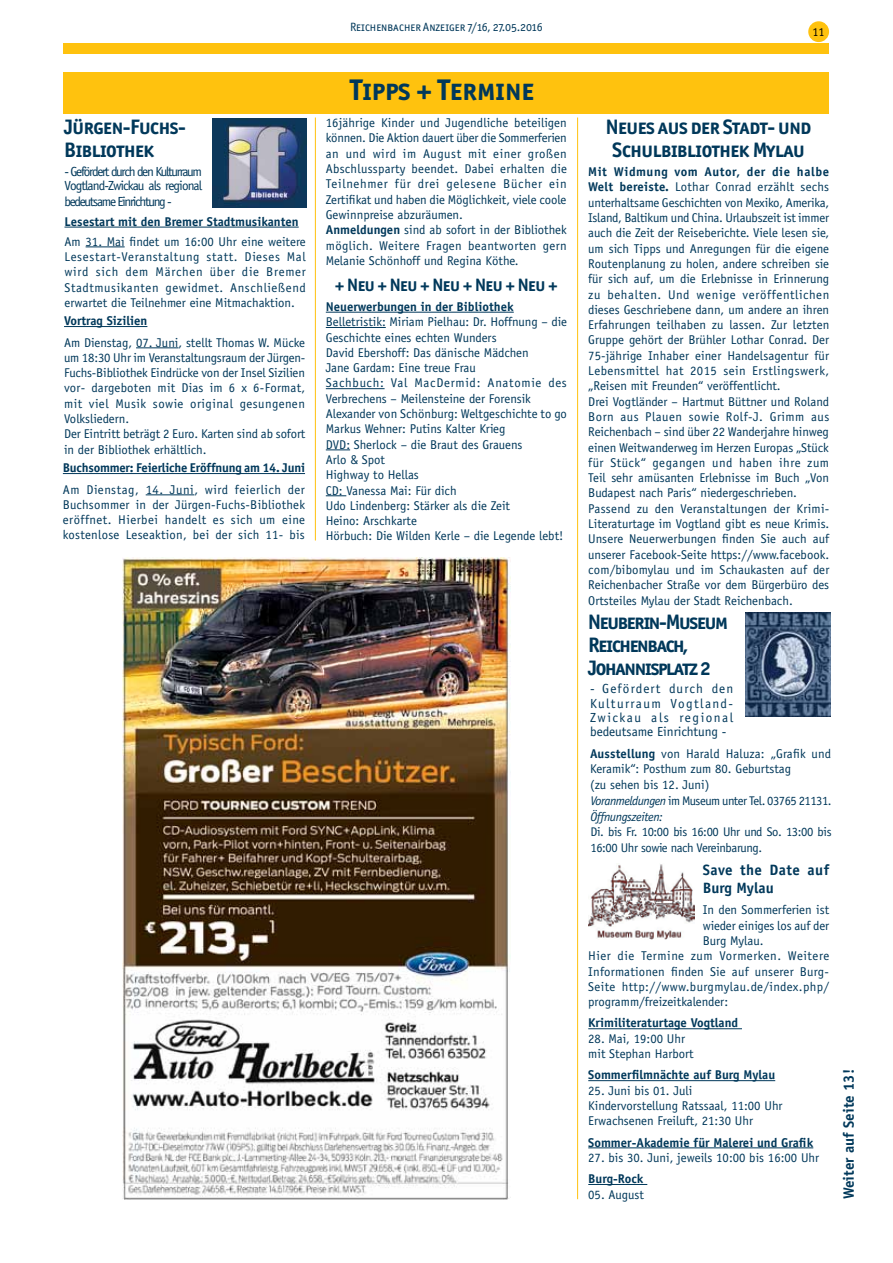
<style>
.page{position:relative;width:893px;height:1263px;background:#fff}
.page>*{position:absolute;margin:0;border:0;box-sizing:border-box;transform-origin:0 0}
.t1{font:30px "Officina San ITC Bold SC";color:#00385a}
.t2{font:21px/23.1px "Officina San ITC Bold SC";letter-spacing:-.02em;color:#00385a}
.t3{font:21px/23.1px "Officina San ITC Bold SC";letter-spacing:-.06em;color:#00385a}
.t4{font:18px "Officina San ITC Bold SC";letter-spacing:-.02em;color:#00385a}
.t5{font:700 15px/18px "Officina Sans";letter-spacing:.03em;color:#00385a}
.t6{font:700 15px "Officina Sans";color:#00385a}
.t7{font:13.2px/14.2px "Officina Sans";letter-spacing:-.045em;color:#00385a;text-align:justify}
.t8{font:12.75px/15.3px "Officina Sans";color:#00385a}
.t9{font:700 12.75px "Officina Sans";color:#00385a}
.t10{font:12.75px "Officina Sans";letter-spacing:.03em;color:#00385a}
.t11{font:12.75px "Officina Sans";letter-spacing:.02em;color:#00385a}
.t12{font:12.75px "Officina Sans";letter-spacing:.04em;color:#00385a}
.t13{font:12.6px/15.6px "Officina Sans";letter-spacing:-.03em;color:#00385a}
.t14{font:italic 12.6px/15.6px "Officina Sans";letter-spacing:-.03em;color:#00385a}
.t15{font:12px "Officina San ITC Book SC";color:#00385a}
.t16{font:12px "Officina Sans";color:#000}
.s1{font-weight:700}
.s2{font-style:normal}
</style>
<div class="page">
<div style="left:809px;top:22px;width:19px;height:19px;background:#ffc20e;border-radius:50%"></div>
<div style="left:808px;top:21px;width:21px;height:21px;border:2px solid #ffc20e;border-radius:50%"></div>
<div style="left:64px;top:44px;width:765px;height:10px;background:#ffc20e"></div>
<div style="left:64px;top:72px;width:765px;height:41px;background:#ffc20e"></div>
<img style="left:212px;top:118px;width:94px;height:90px">
<hr style="left:64px;top:227px;width:235px;height:1px;background:#00385a">
<hr style="left:86px;top:247px;width:39px;height:1px;background:#00385a">
<hr style="left:64px;top:326px;width:83px;height:1px;background:#00385a">
<hr style="left:136px;top:347px;width:43px;height:1px;background:#00385a">
<hr style="left:63px;top:473px;width:242px;height:1px;background:#00385a">
<hr style="left:146px;top:494px;width:48px;height:1px;background:#00385a">
<hr style="left:326px;top:312px;width:188px;height:1px;background:#00385a">
<hr style="left:326px;top:327px;width:60px;height:1px;background:#00385a">
<hr style="left:326px;top:388px;width:59px;height:1px;background:#00385a">
<svg style="left:326px;top:450px;width:24px;height:1px"></svg>
<svg style="left:326px;top:495px;width:20px;height:1px"></svg>
<hr style="left:315px;top:118px;width:1px;height:422px;background:#ffc20e">
<hr style="left:577px;top:118px;width:1px;height:1081px;background:#ffc20e">
<img style="left:746px;top:613px;width:85px;height:103px">
<img style="left:588px;top:864px;width:106px;height:76px">
<hr style="left:588px;top:1028px;width:154px;height:1px;background:#00385a">
<hr style="left:588px;top:1080px;width:187px;height:1px;background:#00385a">
<hr style="left:588px;top:1147px;width:225px;height:1px;background:#00385a">
<hr style="left:588px;top:1184px;width:59px;height:1px;background:#00385a">
<img style="left:122px;top:557px;width:388px;height:642px">
<h2 class="t2" style="left:64px;top:115px;width:123px">Jürgen-Fuchs-<br>Bibliothek</h2>
<p class="t7" style="left:64px;top:164px;width:139px;line-height:14.9px">- Gefördert durch den Kulturraum Vogtland-Zwickau als regional bedeutsame Einrichtung -</p>
<p class="t9" style="left:64px;top:213px;width:236px">Lesestart mit den Bremer Stadtmusikanten</p>
<p class="t8" style="left:64px;top:234px;width:243px;text-align:justify">Am 31. Mai findet um 16:00 Uhr eine weitere Lesestart-Veranstaltung statt. Dieses Mal wird sich dem Märchen über die Bremer Stadtmusikanten gewidmet. Anschließend erwartet die Teilnehmer eine Mitmachaktion.</p>
<p class="t9" style="left:64px;top:313px;width:85px">Vortrag Sizilien</p>
<p class="t8" style="left:64px;top:335px;width:243px">Am Dienstag, 07. Juni, stellt Thomas W. Mücke um 18:30 Uhr im Veranstaltungsraum der Jürgen-Fuchs-Bibliothek Eindrücke von der Insel Sizilien vor- dargeboten mit Dias im 6 x 6-Format, mit viel Musik sowie original gesungenen Volksliedern.<br>Der Eintritt beträgt 2 Euro. Karten sind ab sofort in der Bibliothek erhältlich.</p>
<p class="t9" style="left:63px;top:460px;width:244px">Buchsommer: Feierliche Eröffnung am 14. Juni</p>
<p class="t8" style="left:63px;top:482px;width:244px;text-align:justify">Am Dienstag, 14. Juni, wird feierlich der Buchsommer in der Jürgen-Fuchs-Bibliothek eröffnet. Hierbei handelt es sich um eine kostenlose Leseaktion, bei der sich 11- bis</p>
<p class="t15" style="left:350px;top:20px;width:194px">Reichenbacher Anzeiger 7/16, 27.05.2016</p>
<p class="t16" style="left:812px;top:25px;width:13px">11</p>
<h1 class="t1" style="left:350px;top:72px;width:185px">Tipps + Termine</h1>
<p class="t8" style="left:326px;top:115px;width:243px">16jährige Kinder und Jugendliche beteiligen können. Die Aktion dauert über die Sommerferien an und wird im August mit einer großen Abschlussparty beendet. Dabei erhalten die Teilnehmer für drei gelesene Bücher ein Zertifikat und haben die Möglichkeit, viele coole Gewinnpreise abzuräumen.<br><span class="s1">Anmeldungen</span> sind ab sofort in der Bibliothek möglich. Weitere Fragen beantworten gern Melanie Schönhoff und Regina Köthe.</p>
<p class="t9" style="left:326px;top:299px;width:189px">Neuerwerbungen in der Bibliothek</p>
<p class="t8" style="left:326px;top:314px;width:243px">Belletristik: Miriam Pielhau: Dr. Hoffnung – die Geschichte eines echten Wunders<br>David Ebershoff: Das dänische Mädchen<br>Jane Gardam: Eine treue Frau<br>Sachbuch: Val MacDermid: Anatomie des Verbrechens – Meilensteine der Forensik Alexander von Schönburg: Weltgeschichte to go Markus Wehner: Putins Kalter Krieg<br>DVD: Sherlock – die Braut des Grauens<br>Arlo &amp; Spot<br>Highway to Hellas<br>CD: Vanessa Mai: Für dich<br>Udo Lindenberg: Stärker als die Zeit<br>Heino: Arschkarte<br>Hörbuch: Die Wilden Kerle – die Legende lebt!</p>
<h3 class="t4" style="left:335px;top:273px;width:224px">+ Neu + Neu + Neu + Neu + Neu +</h3>
<h2 class="t2" style="left:606px;top:115px;width:207px;line-height:22.5px;text-align:center">Neues aus der Stadt- und<br>Schulbibliothek Mylau</h2>
<p class="t8" style="left:588px;top:164px;width:243px"><span class="s1">Mit Widmung vom Autor, der die halbe Welt bereiste.</span> Lothar Conrad erzählt sechs unterhaltsame Geschichten von Mexiko, Amerika, Island, Baltikum und China. Urlaubszeit ist immer auch die Zeit der Reiseberichte. Viele lesen sie, um sich Tipps und Anregungen für die eigene Routenplanung zu holen, andere schreiben sie für sich auf, um die Erlebnisse in Erinnerung zu behalten. Und wenige veröffentlichen dieses Geschriebene dann, um andere an ihren Erfahrungen teilhaben zu lassen. Zur letzten Gruppe gehört der Brühler Lothar Conrad. Der 75-jährige Inhaber einer Handelsagentur für Lebensmittel hat 2015 sein Erstlingswerk, „Reisen mit Freunden“ veröffentlicht.<br>Drei Vogtländer – Hartmut Büttner und Roland Born aus Plauen sowie Rolf-J. Grimm aus Reichenbach – sind über 22 Wanderjahre hinweg einen Weitwanderweg im Herzen Europas „Stück für Stück“ gegangen und haben ihre zum Teil sehr amüsanten Erlebnisse im Buch „Von Budapest nach Paris“ niedergeschrieben.<br>Passend zu den Veranstaltungen der Krimi-Literaturtage im Vogtland gibt es neue Krimis.<br>Unsere Neuerwerbungen finden Sie auch auf unserer Facebook-Seite https://www.facebook. com/bibomylau und im Schaukasten auf der Reichenbacher Straße vor dem Bürgerbüro des Ortsteiles Mylau der Stadt Reichenbach.</p>
<h2 class="t3" style="left:588px;top:610px;width:141px">Neuberin-Museum<br>Reichenbach,<br>Johannisplatz 2</h2>
<p class="t7" style="left:590px;top:682px;width:145px">- Gefördert durch den Kulturraum Vogtland-Zwickau als regional bedeutsame Einrichtung -</p>
<p class="t8" style="left:590px;top:746px;width:243px"><span class="s1">Ausstellung</span> von Harald Haluza: „Grafik und<br>Keramik“: Posthum zum 80. Geburtstag<br>(zu sehen bis 12. Juni)</p>
<p class="t14" style="left:590px;top:793px;width:243px">Voranmeldungen <span class="s2">im Museum unter Tel. 03765 21131.<br></span>Öffnungszeiten:</p>
<p class="t13" style="left:590px;top:824px;width:243px">Di. bis Fr. 10:00 bis 16:00 Uhr und So. 13:00 bis<br>16:00 Uhr sowie nach Vereinbarung.</p>
<p class="t5" style="left:703px;top:861px;width:128px">Save the Date auf<br>Burg Mylau</p>
<p class="t8" style="left:703px;top:902px;width:128px">In den Sommerferien ist</p>
<p class="t8" style="left:703px;top:918px;width:128px">wieder einiges los auf der</p>
<p class="t8" style="left:703px;top:933px;width:62px">Burg Mylau.</p>
<p class="t12" style="left:588px;top:948px;width:242px">Hier die Termine zum Vormerken. Weitere</p>
<p class="t11" style="left:588px;top:964px;width:242px">Informationen finden Sie auf unserer Burg-</p>
<p class="t10" style="left:588px;top:979px;width:242px">Seite http://www.burgmylau.de/index.php/</p>
<p class="t8" style="left:588px;top:994px;width:141px">programm/freizeitkalender:</p>
<p class="t9" style="left:588px;top:1015px;width:151px">Krimiliteraturtage Vogtland</p>
<p class="t8" style="left:588px;top:1031px;width:107px">28. Mai, 19:00 Uhr mit Stephan Harbort</p>
<p class="t9" style="left:588px;top:1067px;width:188px">Sommerfilmnächte auf Burg Mylau</p>
<p class="t8" style="left:588px;top:1083px;width:196px">25. Juni bis 01. Juli<br>Kindervorstellung Ratssaal, 11:00 Uhr<br>Erwachsenen Freiluft, 21:30 Uhr</p>
<p class="t9" style="left:588px;top:1134px;width:227px">Sommer-Akademie für Malerei und Grafik</p>
<p class="t8" style="left:588px;top:1150px;width:232px">27. bis 30. Juni, jeweils 10:00 bis 16:00 Uhr</p>
<p class="t9" style="left:588px;top:1171px;width:57px">Burg-Rock</p>
<p class="t8" style="left:588px;top:1186px;width:57px">05. August</p>
<p class="t6" style="left:839px;top:1199px;width:132px;rotate:-90deg">Weiter auf Seite 13!</p>
</div>
